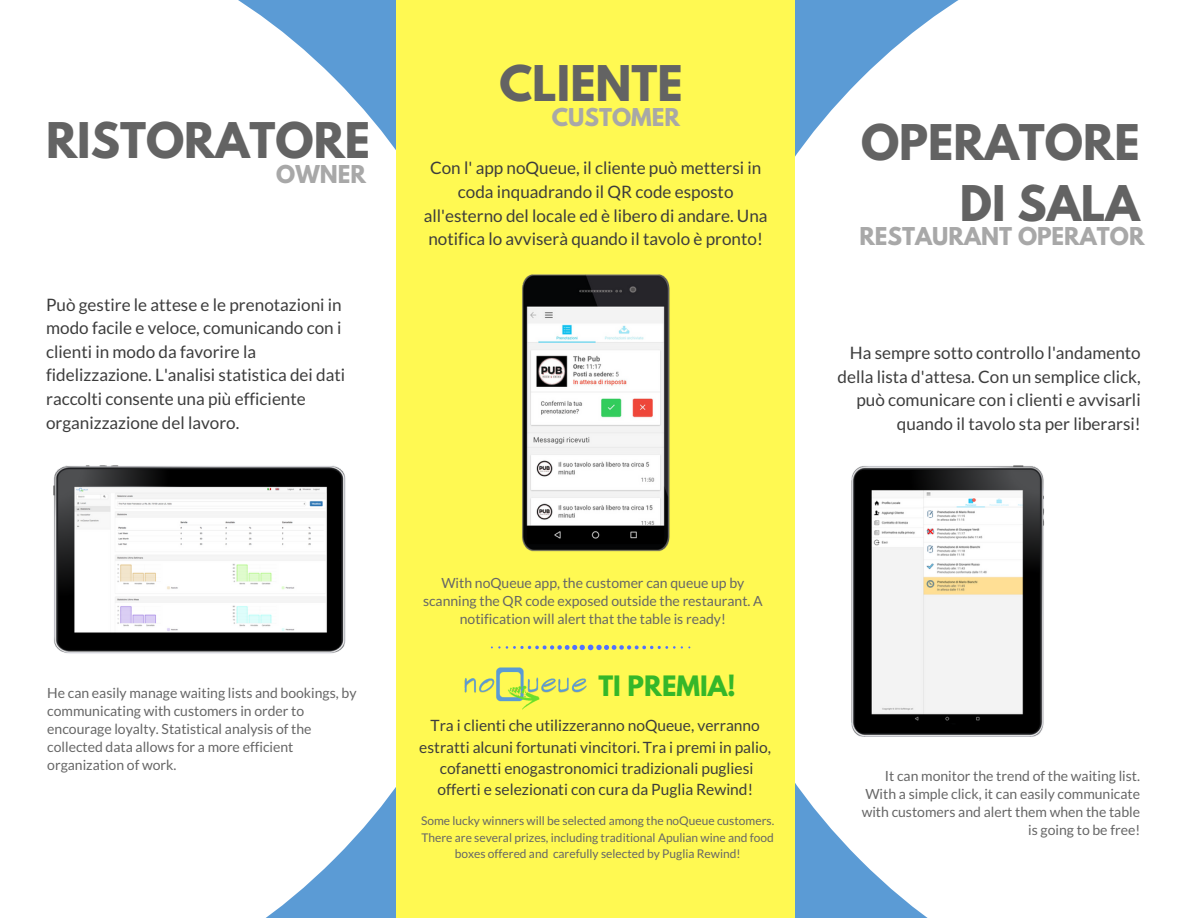
<style>
.page{position:relative;width:1188px;height:918px;background:#fff}
.page>*{position:absolute;margin:0;border:0;box-sizing:border-box;transform-origin:0 0}
.t1{font:700 43.65px/60.8px "League Spartan";color:#636363;text-align:right}
.t2{font:700 24.9px "League Spartan";color:#35b729}
.t3{font:700 21.75px "League Spartan";color:#a8a8a8}
.t4{font:17.1px/23.7px "Lato";color:#3c3c3c}
.t5{font:15.6px/21.3px "Lato";color:#3c3c3c;text-align:center}
.t6{font:13.95px/18px "Lato";color:#666}
.t7{font:12px/16.8px "Lato";color:#666;text-align:center}
</style>
<div class="page">
<svg style="left:794px;top:0;width:165px;height:918px"></svg>
<svg style="left:238px;top:0;width:158px;height:918px"></svg>
<div style="left:396px;top:0;width:398px;height:918px;background:#fff952"></div>
<img style="left:522px;top:274px;width:148px;height:278px">
<img style="left:846px;top:460px;width:198px;height:306px">
<img style="left:53px;top:460px;width:295px;height:198px">
<img style="left:465px;top:644px;width:121px;height:66px">
<svg style="left:491px;top:645px;width:199px;height:5px"></svg>
<h1 class="t1" style="left:46px;top:115px;width:326px">RISTORATORE</h1>
<p class="t3" style="left:276px;top:164px;width:91px">OWNER</p>
<p class="t4" style="left:46px;top:292px;width:301px">Può gestire le attese e le prenotazioni in modo facile e veloce, comunicando con i clienti in modo da favorire la fidelizzazione. L'analisi statistica dei dati raccolti consente una più efficiente organizzazione del lavoro.</p>
<h1 class="t1" style="left:500px;top:59px;width:185px">CLIENTE</h1>
<p class="t3" style="left:552px;top:106px;width:130px">CUSTOMER</p>
<p class="t4" style="left:424px;top:156px;width:345px;text-align:center">Con l' app noQueue, il cliente può mettersi in coda inquadrando il QR code esposto all'esterno del locale ed è libero di andare. Una notifica lo avviserà quando il tavolo è pronto!</p>
<p class="t6" style="left:47px;top:683px;width:311px">He can easily manage waiting lists and bookings, by communicating with customers in order to encourage loyalty. Statistical analysis of the collected data allows for a more efficient organization of work.</p>
<p class="t6" style="left:423px;top:574px;width:341px;text-align:center">With noQueue app, the customer can queue up by scanning the QR code exposed outside the restaurant. A notification will alert that the table is ready!</p>
<h2 class="t2" style="left:598px;top:674px;width:139px">TI PREMIA!</h2>
<p class="t5" style="left:419px;top:715px;width:353px">Tra i clienti che utilizzeranno noQueue, verranno estratti alcuni fortunati vincitori. Tra i premi in palio, cofanetti enogastronomici tradizionali pugliesi offerti e selezionati con cura da Puglia Rewind!</p>
<p class="t7" style="left:421px;top:812px;width:355px">Some lucky winners will be selected among the noQueue customers.<br>There are several prizes, including traditional Apulian wine and food boxes offered and carefully selected by Puglia Rewind!</p>
<h1 class="t1" style="left:861px;top:117px;width:280px">OPERATORE<br>DI SALA</h1>
<p class="t3" style="left:859px;top:226px;width:287px">RESTAURANT OPERATOR</p>
<p class="t4" style="left:838px;top:340px;width:305px;text-align:right">Ha sempre sotto controllo l'andamento della lista d'attesa. Con un semplice click, può comunicare con i clienti e avvisarli quando il tavolo sta per liberarsi!</p>
<p class="t6" style="left:862px;top:766px;width:280px;text-align:right">It can monitor the trend of the waiting list.<br>With a simple click, it can easily communicate with customers and alert them when the table is going to be free!</p>
</div>
